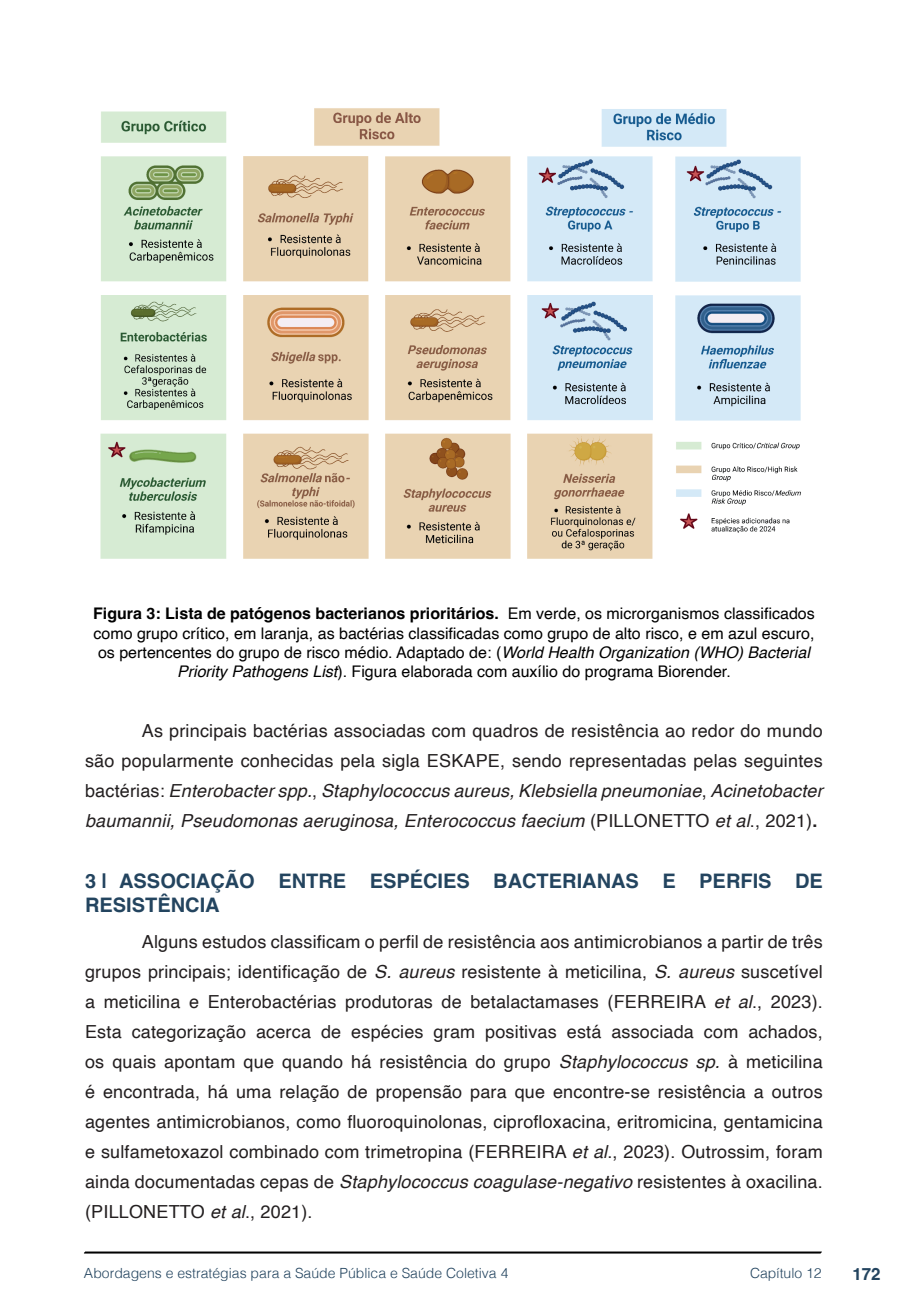
<style>
.page{position:relative;width:908px;height:1304px;background:#fff}
.page>*{position:absolute;margin:0;border:0;box-sizing:border-box;transform-origin:0 0}
.t1{font:700 20px/24px "Helvetica";color:#23445f}
.txt{font:18px/30px "Helvetica";letter-spacing:.01em;color:#231f20;text-align:justify}
.t2{font:700 16.8px "Helvetica";color:#23445f}
.imagens_graf_tab{font:16px/19.2px "Helvetica";color:#000;text-align:center}
.t3{font:300 14px "Helvetica";color:#23445f}
.s1{font-weight:700}
.s2{font-style:italic}
</style>
<div class="page">
<svg style="left:84px;top:1251px;width:737px;height:3px;background:#515151"></svg>
<img style="left:100px;top:108px;width:701px;height:451px">
<p class="imagens_graf_tab" style="left:93px;top:605px;width:723px"><span class="s1">Figura 3: Lista de patógenos bacterianos prioritários.</span> Em verde, os microrganismos classificados como grupo crítico, em laranja, as bactérias classificadas como grupo de alto risco, e em azul escuro, os pertencentes do grupo de risco médio. Adaptado de: (<span class="s2">World Health Organization (WHO) Bacterial Priority Pathogens List</span>). Figura elaborada com auxílio do programa Biorender.</p>
<p class="txt" style="left:85px;top:716px;width:738px;text-indent:57px">As principais bactérias associadas com quadros de resistência ao redor do mundo são popularmente conhecidas pela sigla ESKAPE, sendo representadas pelas seguintes bactérias: <span class="s2">Enterobacter spp.</span>, <span class="s2">Staphylococcus aureus, Klebsiella pneumoniae</span>, <span class="s2">Acinetobacter baumannii, Pseudomonas aeruginosa, Enterococcus faecium</span> (PILLONETTO <span class="s2">et al</span>., 2021)<span class="s1">.</span></p>
<p class="t1" style="left:85px;top:871px;width:739px">3 | ASSOCIAÇÃO ENTRE ESPÉCIES BACTERIANAS E PERFIS DE<br>RESISTÊNCIA</p>
<p class="txt" style="left:85px;top:927px;width:739px;text-indent:57px">Alguns estudos classificam o perfil de resistência aos antimicrobianos a partir de três grupos principais; identificação de <span class="s2">S. aureus</span> resistente à meticilina, <span class="s2">S. aureus</span> suscetível a meticilina e Enterobactérias produtoras de betalactamases (FERREIRA <span class="s2">et al</span>., 2023).<br>Esta categorização acerca de espécies gram positivas está associada com achados, os quais apontam que quando há resistência do grupo <span class="s2">Staphylococcus sp.</span> à meticilina é encontrada, há uma relação de propensão para que encontre-se resistência a outros agentes antimicrobianos, como fluoroquinolonas, ciprofloxacina, eritromicina, gentamicina e sulfametoxazol combinado com trimetropina (FERREIRA <span class="s2">et al</span>., 2023). Outrossim, foram ainda documentadas cepas de <span class="s2">Staphylococcus coagulase-negativo</span> resistentes à oxacilina. (PILLONETTO <span class="s2">et al</span>., 2021).</p>
<p class="t3" style="left:84px;top:1261px;width:426px">Abordagens e estratégias para a Saúde Pública e Saúde Coletiva 4</p>
<p class="t3" style="left:749px;top:1261px;width:73px">Capítulo 12</p>
<p class="t2" style="left:851px;top:1264px;width:30px">172</p>
</div>
